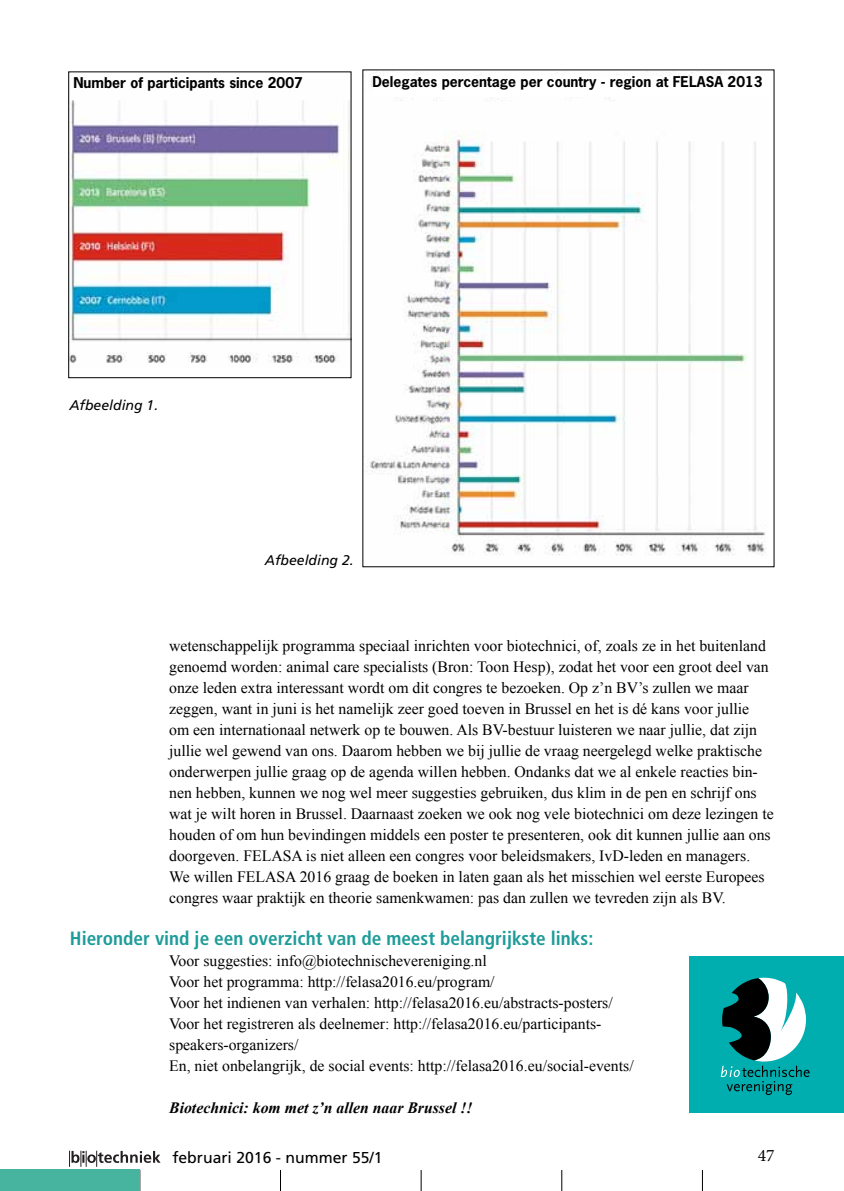
<style>
.page{position:relative;width:844px;height:1191px;background:#fff}
.page>*{position:absolute;margin:0;border:0;box-sizing:border-box;transform-origin:0 0}
.t1{font:700 condensed 19.25px "Frutiger";color:#1e9c99}
.t2{font:17.5px "Minion Pro";color:#000}
.t3{font:15.75px/21px "Times New Roman";color:#000}
.t4{font:italic 700 15.75px "Times New Roman";color:#000}
.t5{font:15.75px "Frutiger";color:#000}
.t6{font:700 14px "News Gothic Std";color:#000}
.t7{font:italic 14px "Frutiger";color:#000}
</style>
<div class="page">
<svg style="left:280px;top:1170px;width:1px;height:21px"></svg>
<svg style="left:420px;top:1170px;width:1px;height:21px"></svg>
<svg style="left:561px;top:1170px;width:1px;height:21px"></svg>
<svg style="left:701px;top:1170px;width:1px;height:21px"></svg>
<svg style="left:69px;top:1150px;width:91px;height:41px"></svg>
<div style="left:0;top:1169px;width:140px;height:22px;background:#46b49f"></div>
<div style="left:689px;top:956px;width:154px;height:156px;background:#00aeaf"></div>
<svg style="left:720px;top:977px;width:89px;height:118px"></svg>
<img style="left:70px;top:100px;width:279px;height:263px">
<div style="left:68px;top:71px;width:283px;height:307px;border:1px solid #000"></div>
<img style="left:367px;top:72px;width:399px;height:483px">
<div style="left:372px;top:76px;width:397px;height:21px;background:#fff"></div>
<p class="t6" style="left:73px;top:74px;width:231px">Number of participants since 2007</p>
<p class="t6" style="left:372px;top:72px;width:391px">Delegates percentage per country - region at FELASA 2013</p>
<p class="t7" style="left:69px;top:397px;width:90px">Afbeelding 1.</p>
<p class="t7" style="left:265px;top:552px;width:90px">Afbeelding 2.</p>
<p class="t3" style="left:169px;top:635px;width:606px">wetenschappelijk programma speciaal inrichten voor biotechnici, of, zoals ze in het buitenland genoemd worden: animal care specialists (Bron: Toon Hesp), zodat het voor een groot deel van onze leden extra interessant wordt om dit congres te bezoeken. Op z’n BV’s zullen we maar zeggen, want in juni is het namelijk zeer goed toeven in Brussel en het is dé kans voor jullie<br>om een internationaal netwerk op te bouwen. Als BV-bestuur luisteren we naar jullie, dat zijn jullie wel gewend van ons. Daarom hebben we bij jullie de vraag neergelegd welke praktische onderwerpen jullie graag op de agenda willen hebben. Ondanks dat we al enkele reacties bin&shy;nen hebben, kunnen we nog wel meer suggesties gebruiken, dus klim in de pen en schrijf ons wat je wilt horen in Brussel. Daarnaast zoeken we ook nog vele biotechnici om deze lezingen te houden of om hun bevindingen middels een poster te presenteren, ook dit kunnen jullie aan ons doorgeven. FELASA is niet alleen een congres voor beleidsmakers, IvD-leden en managers.<br>We willen FELASA 2016 graag de boeken in laten gaan als het misschien wel eerste Europees congres waar praktijk en theorie samenkwamen: pas dan zullen we tevreden zijn als BV.</p>
<p class="t1" style="left:70px;top:927px;width:525px">Hieronder vind je een overzicht van de meest belangrijkste links:</p>
<p class="t3" style="left:169px;top:950px;width:466px">Voor suggesties: info@biotechnischevereniging.nl<br>Voor het programma: http://felasa2016.eu/program/<br>Voor het indienen van verhalen: http://felasa2016.eu/abstracts-posters/ Voor het registreren als deelnemer: http://felasa2016.eu/participants&shy;speakers-organizers/<br>En, niet onbelangrijk, de social events: http://felasa2016.eu/social-events/</p>
<p class="t4" style="left:169px;top:1097px;width:305px">Biotechnici: kom met z’n allen naar Brussel !!</p>
<p class="t5" style="left:172px;top:1148px;width:212px">februari 2016 - nummer 55/1</p>
<p class="t2" style="left:757px;top:1143px;width:18px">47</p>
</div>
